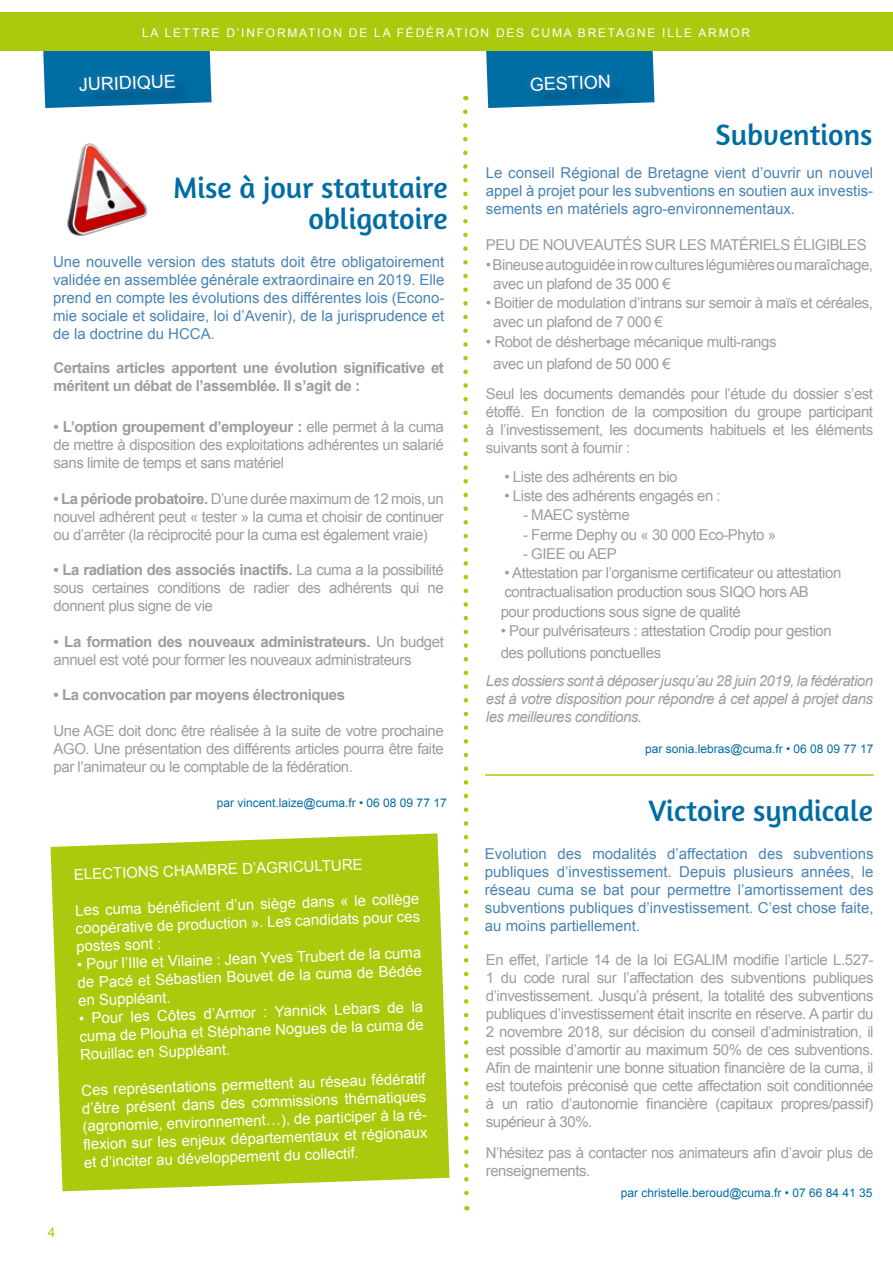
<style>
.page{position:relative;width:893px;height:1263px;background:#fff}
.page>*{position:absolute;margin:0;border:0;box-sizing:border-box;transform-origin:0 0}
.t1{font:30px/31.5px "Amaranth";color:#006ca4;text-align:right}
.t2{font:18px "Arial";color:#fff}
.t3{font:15px/18px "Arial";letter-spacing:-.03em;color:#9d9d9c}
.t4{font:15px/18px "Arial";color:#4784b6;text-align:justify}
.t5{font:15px/18px "Arial";color:#fff;text-align:justify}
.t6{font:italic 15px/18px "Arial";letter-spacing:-.03em;color:#9d9d9c;text-align:justify}
.t7{font:700 15px/18px "Arial";letter-spacing:-.03em;color:#9d9d9c}
.t8{font:13.5px "Arial";color:#adc90e}
.t9{font:12px "Arial";color:#006ca4}
.t10{font:12px "Arial";letter-spacing:.145em;color:#fff}
.s1{font-weight:700}
</style>
<div class="page">
<svg style="left:486px;top:51px;width:168px;height:57px"></svg>
<svg style="left:43px;top:51px;width:169px;height:57px"></svg>
<svg style="left:463px;top:109px;width:7px;height:1101px"></svg>
<div style="left:0;top:13px;width:893px;height:38px;background:#adc90e"></div>
<div style="left:51px;top:833px;width:398px;height:358px;background:#adc90e"></div>
<img style="left:67px;top:143px;width:81px;height:93px">
<hr style="left:485px;top:774px;width:389px;height:2px;background:#adc90e">
<p class="t10" style="left:142px;top:25px;width:610px">LA LETTRE D’INFORMATION DE LA FÉDÉRATION DES CUMA BRETAGNE ILLE ARMOR</p>
<p class="t2" style="left:79px;top:73px;width:99px;rotate:-2deg">JURIDIQUE</p>
<p class="t2" style="left:530px;top:72px;width:83px;rotate:-2deg">GESTION</p>
<h1 class="t1" style="left:173px;top:172px;width:276px">Mise à jour statutaire obligatoire</h1>
<p class="t4" style="left:53px;top:253px;width:393px">Une nouvelle version des statuts doit être obligatoirement validée en assemblée générale extraordinaire en 2019. Elle prend en compte les évolutions des différentes lois (Econo&shy;mie sociale et solidaire, loi d’Avenir), de la jurisprudence et de la doctrine du HCCA.</p>
<p class="t7" style="left:54px;top:360px;width:392px">Certains articles apportent une évolution significative et méritent un débat de l’assemblée. Il s’agit de :</p>
<p class="t3" style="left:54px;top:418px;width:392px;text-align:justify"><span class="s1">• L’option groupement d’employeur :</span> elle permet à la cuma de mettre à disposition des exploitations adhérentes un salarié sans limite de temps et sans matériel</p>
<p class="t3" style="left:54px;top:490px;width:392px;text-align:justify"><span class="s1">• La période probatoire.</span> D’une durée maximum de 12 mois, un nouvel adhérent peut « tester » la cuma et choisir de continuer ou d’arrêter (la réciprocité pour la cuma est également vraie)</p>
<p class="t3" style="left:54px;top:561px;width:392px;text-align:justify"><span class="s1">• La radiation des associés inactifs.</span> La cuma a la possibilité sous certaines conditions de radier des adhérents qui ne donnent plus signe de vie</p>
<p class="t3" style="left:54px;top:633px;width:392px"><span class="s1">• La formation des nouveaux administrateurs.</span> Un budget annuel est voté pour former les nouveaux administrateurs</p>
<p class="t7" style="left:54px;top:687px;width:293px">• La convocation par moyens électroniques</p>
<p class="t3" style="left:54px;top:722px;width:392px;text-align:justify">Une AGE doit donc être réalisée à la suite de votre prochaine AGO. Une présentation des différents articles pourra être faite par l’animateur ou le comptable de la fédération.</p>
<p class="t9" style="left:217px;top:795px;width:231px">par vincent.laize@cuma.fr • 06 08 09 77 17</p>
<p class="t5" style="left:74px;top:865px;width:290px;rotate:-2deg">ELECTIONS CHAMBRE D’AGRICULTURE</p>
<p class="t5" style="left:75px;top:901px;width:346px;rotate:-2deg">Les cuma bénéfi cient d’un siège dans « le collège coopérative de production ». Les candidats pour ces postes sont :</p>
<p class="t5" style="left:77px;top:955px;width:346px;rotate:-2deg">• Pour l’Ille et Vilaine : Jean Yves Trubert de la cuma de Pacé et Sébastien Bouvet de la cuma de Bédée en Suppléant.</p>
<p class="t5" style="left:79px;top:1009px;width:346px;rotate:-2deg">• Pour les Côtes d’Armor : Yannick Lebars de la cuma de Plouha et Stéphane Nogues de la cuma de Rouillac en Suppléant.</p>
<p class="t5" style="left:81px;top:1081px;width:348px;text-align:left;rotate:-2deg">Ces représentations permettent au réseau fédératif d’être présent dans des commissions thématiques (agronomie, environnement…), de participer à la ré&shy;fl exion sur les enjeux départementaux et régionaux et d’inciter au développement du collectif.</p>
<p class="t8" style="left:48px;top:1223px;width:9px">4</p>
<h1 class="t1" style="left:716px;top:119px;width:158px">Subventions</h1>
<p class="t4" style="left:486px;top:164px;width:389px">Le conseil Régional de Bretagne vient d’ouvrir un nouvel appel à projet pour les subventions en soutien aux investis&shy;sements en matériels agro-environnementaux.</p>
<p class="t3" style="left:486px;top:236px;width:382px">PEU DE NOUVEAUTÉS SUR LES MATÉRIELS ÉLIGIBLES</p>
<p class="t3" style="left:493px;top:255px;width:381px;line-height:19.2px;text-indent:-7px">• Bineuse autoguidée in row cultures légumières ou maraîchage, avec un plafond de 35 000 €</p>
<p class="t3" style="left:493px;top:293px;width:381px;line-height:19.2px;text-indent:-7px">• Boitier de modulation d’intrans sur semoir à maïs et céréales, avec un plafond de 7 000 €</p>
<p class="t3" style="left:493px;top:330px;width:285px;line-height:22.2px;text-indent:-7px">• Robot de désherbage mécanique multi-rangs avec un plafond de 50 000 €</p>
<p class="t3" style="left:486px;top:385px;width:389px;text-align:justify">Seul les documents demandés pour l’étude du dossier s’est étoffé. En fonction de la composition du groupe participant à l’investissement, les documents habituels et les éléments suivants sont à fournir :</p>
<p class="t3" style="left:504px;top:468px;width:175px">• Liste des adhérents en bio</p>
<p class="t3" style="left:504px;top:487px;width:218px">• Liste des adhérents engagés en :</p>
<p class="t3" style="left:523px;top:506px;width:108px">- MAEC système</p>
<p class="t3" style="left:523px;top:525px;width:255px">- Ferme Dephy ou « 30 000 Eco-Phyto »</p>
<p class="t3" style="left:523px;top:545px;width:95px">- GIEE ou AEP</p>
<p class="t3" style="left:501px;top:563px;width:342px;line-height:19.2px">• Attestation par l’organisme certificateur ou attestation contractualisation production sous SIQO hors AB<br>pour productions sous signe de qualité</p>
<p class="t3" style="left:501px;top:620px;width:333px;line-height:22.2px">• Pour pulvérisateurs : attestation Crodip pour gestion des pollutions ponctuelles</p>
<p class="t6" style="left:486px;top:672px;width:389px">Les dossiers sont à déposer jusqu’au 28 juin 2019, la fédération est à votre disposition pour répondre à cet appel à projet dans les meilleures conditions.</p>
<p class="t9" style="left:645px;top:741px;width:230px">par sonia.lebras@cuma.fr • 06 08 09 77 17</p>
<h1 class="t1" style="left:649px;top:795px;width:226px">Victoire syndicale</h1>
<p class="t4" style="left:485px;top:844px;width:390px">Evolution des modalités d’affectation des subventions publiques d’investissement. Depuis plusieurs années, le réseau cuma se bat pour permettre l’amortissement des subventions publiques d’investissement. C’est chose faite, au moins partiellement.</p>
<p class="t3" style="left:486px;top:950px;width:389px;text-align:justify">En effet, l’article 14 de la loi EGALIM modifie l’article L.527- 1 du code rural sur l’affectation des subventions publiques d’investissement. Jusqu’à présent, la totalité des subventions publiques d’investissement était inscrite en réserve. A partir du 2 novembre 2018, sur décision du conseil d’administration, il est possible d’amortir au maximum 50% de ces subventions.<br>Afin de maintenir une bonne situation financière de la cuma, il est toutefois préconisé que cette affectation soit conditionnée à un ratio d’autonomie financière (capitaux propres/passif) supérieur à 30%.</p>
<p class="t3" style="left:486px;top:1144px;width:389px">N’hésitez pas à contacter nos animateurs afin d’avoir plus de renseignements.</p>
<p class="t9" style="left:621px;top:1185px;width:253px">par christelle.beroud@cuma.fr • 07 66 84 41 35</p>
</div>
